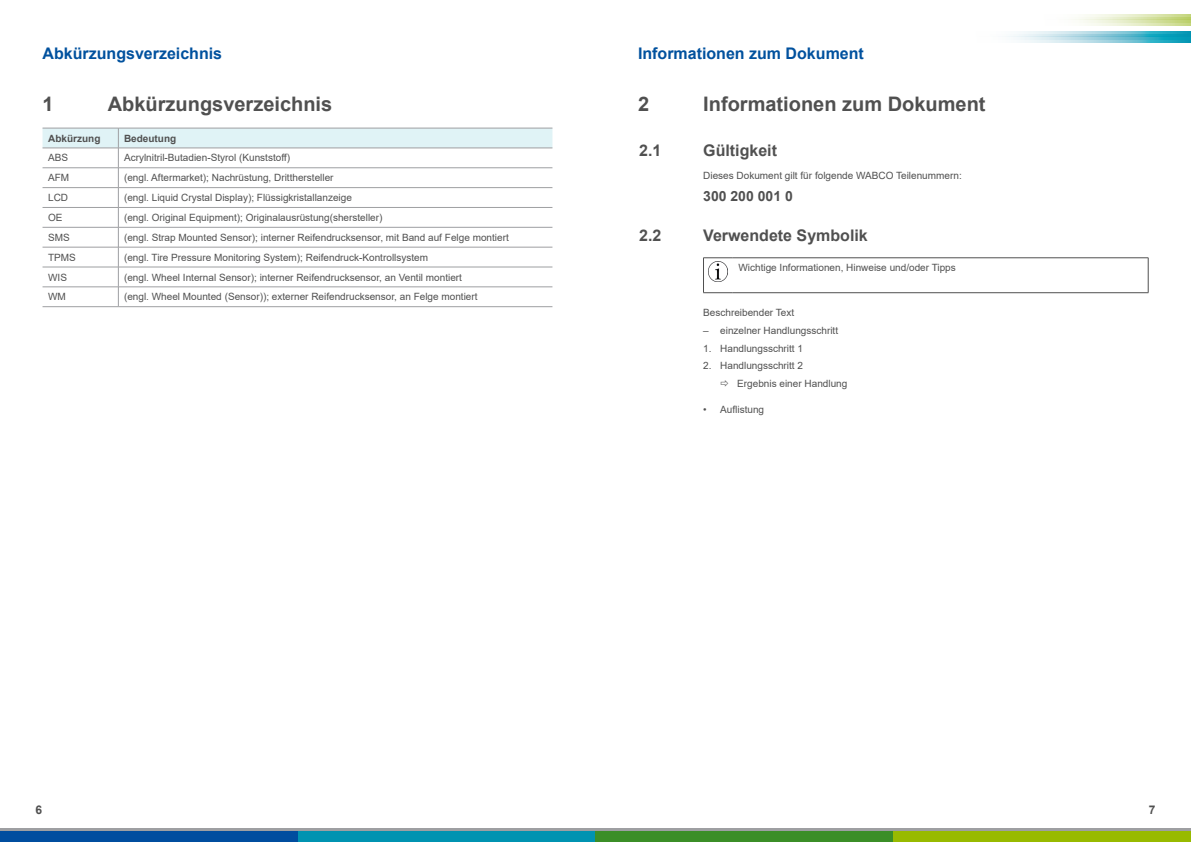
<style>
.page{position:relative;width:1191px;height:842px;background:#fff}
.page>*{position:absolute;margin:0;border:0;box-sizing:border-box;transform-origin:0 0}
.t1{font:700 20px "Arial";color:#505050}
.t2{font:700 16px "Arial";color:#00519e}
.t3{font:700 16px "Arial";color:#505050}
.t4{font:700 14px "Arial";color:#505050}
.t5{font:700 12px "Arial";color:#505050}
.t6{font:10px/17.7px "Arial";color:#505050}
.t7{font:700 10px "Arial";color:#505050}
</style>
<div class="page">
<div style="left:0;top:831px;width:298px;height:11px;background:#004d9f"></div>
<div style="left:298px;top:831px;width:297px;height:11px;background:#0093b1"></div>
<div style="left:595px;top:831px;width:298px;height:11px;background:#3b8e27"></div>
<div style="left:893px;top:831px;width:298px;height:11px;background:#98ba00"></div>
<hr style="left:0;top:828px;width:1191px;height:3px;background:#9e9fa2">
<svg style="left:1087px;top:23px;width:104px;height:3px"></svg>
<svg style="left:1080px;top:20px;width:111px;height:3px"></svg>
<svg style="left:1072px;top:14px;width:119px;height:6px"></svg>
<svg style="left:1023px;top:40px;width:168px;height:3px"></svg>
<svg style="left:1016px;top:37px;width:175px;height:3px"></svg>
<svg style="left:1007px;top:31px;width:184px;height:6px"></svg>
<svg style="left:43px;top:129px;width:509px;height:178px"></svg>
<hr style="left:43px;top:128px;width:75px;height:1px;background:#9e9fa2">
<hr style="left:118px;top:128px;width:434px;height:1px;background:#9e9fa2">
<hr style="left:703px;top:258px;width:30px;height:1px;background:#505050">
<hr style="left:703px;top:258px;width:1px;height:34px;background:#505050">
<hr style="left:733px;top:258px;width:415px;height:1px;background:#505050">
<hr style="left:1148px;top:258px;width:1px;height:34px;background:#505050">
<hr style="left:703px;top:292px;width:30px;height:1px;background:#505050">
<hr style="left:733px;top:292px;width:415px;height:1px;background:#505050">
<img style="left:708px;top:261px;width:20px;height:20px">
<h2 class="t2" style="left:43px;top:42px;width:181px">Abkürzungsverzeichnis</h2>
<h2 class="t2" style="left:638px;top:42px;width:227px">Informationen zum Dokument</h2>
<h1 class="t1" style="left:43px;top:90px;width:13px">1</h1>
<h1 class="t1" style="left:108px;top:90px;width:226px">Abkürzungsverzeichnis</h1>
<p class="t7" style="left:48px;top:131px;width:54px">Abkürzung</p>
<p class="t7" style="left:124px;top:131px;width:54px">Bedeutung</p>
<p class="t6" style="left:48px;top:149px;width:22px">ABS</p>
<p class="t6" style="left:124px;top:149px;width:167px">Acrylnitril-Butadien-Styrol (Kunststoff)</p>
<p class="t6" style="left:48px;top:169px;width:23px">AFM</p>
<p class="t6" style="left:124px;top:169px;width:211px">(engl. Aftermarket); Nachrüstung, Dritthersteller</p>
<p class="t6" style="left:48px;top:189px;width:21px">LCD</p>
<p class="t6" style="left:124px;top:189px;width:229px">(engl. Liquid Crystal Display); Flüssigkristallanzeige</p>
<p class="t6" style="left:48px;top:209px;width:16px">OE</p>
<p class="t6" style="left:124px;top:209px;width:260px">(engl. Original Equipment); Originalausrüstung(shersteller)</p>
<p class="t6" style="left:48px;top:228px;width:23px">SMS</p>
<p class="t6" style="left:124px;top:228px;width:386px">(engl. Strap Mounted Sensor); interner Reifendrucksensor, mit Band auf Felge montiert</p>
<p class="t6" style="left:48px;top:248px;width:29px">TPMS</p>
<p class="t6" style="left:124px;top:248px;width:305px">(engl. Tire Pressure Monitoring System); Reifendruck-Kontrollsystem</p>
<p class="t6" style="left:48px;top:268px;width:20px">WIS</p>
<p class="t6" style="left:124px;top:268px;width:339px">(engl. Wheel Internal Sensor); interner Reifendrucksensor, an Ventil montiert</p>
<p class="t6" style="left:48px;top:288px;width:19px">WM</p>
<p class="t6" style="left:124px;top:288px;width:355px">(engl. Wheel Mounted (Sensor)); externer Reifendrucksensor, an Felge montiert</p>
<h1 class="t1" style="left:638px;top:90px;width:13px">2</h1>
<h1 class="t1" style="left:703px;top:90px;width:284px">Informationen zum Dokument</h1>
<h2 class="t3" style="left:639px;top:139px;width:24px">2.1</h2>
<h2 class="t3" style="left:703px;top:139px;width:75px">Gültigkeit</h2>
<p class="t6" style="left:703px;top:167px;width:260px">Dieses Dokument gilt für folgende WABCO Teilenummern:</p>
<h3 class="t4" style="left:703px;top:187px;width:91px">300 200 001 0</h3>
<h2 class="t3" style="left:639px;top:224px;width:24px">2.2</h2>
<h2 class="t3" style="left:703px;top:224px;width:166px">Verwendete Symbolik</h2>
<p class="t6" style="left:738px;top:258px;width:219px">Wichtige Informationen, Hinweise und/oder Tipps</p>
<p class="t6" style="left:703px;top:304px;width:92px">Beschreibender Text</p>
<p class="t6" style="left:703px;top:322px;width:136px">– einzelner Handlungsschritt</p>
<p class="t6" style="left:703px;top:339px;width:101px">1. Handlungsschritt 1</p>
<p class="t6" style="left:737px;top:357px;width:112px;text-indent:-34px">2. Handlungsschritt 2<br>Ergebnis einer Handlung</p>
<p class="t6" style="left:703px;top:401px;width:62px">• Auflistung</p>
<p class="t5" style="left:35px;top:801px;width:8px">6</p>
<p class="t5" style="left:1148px;top:801px;width:8px">7</p>
</div>
